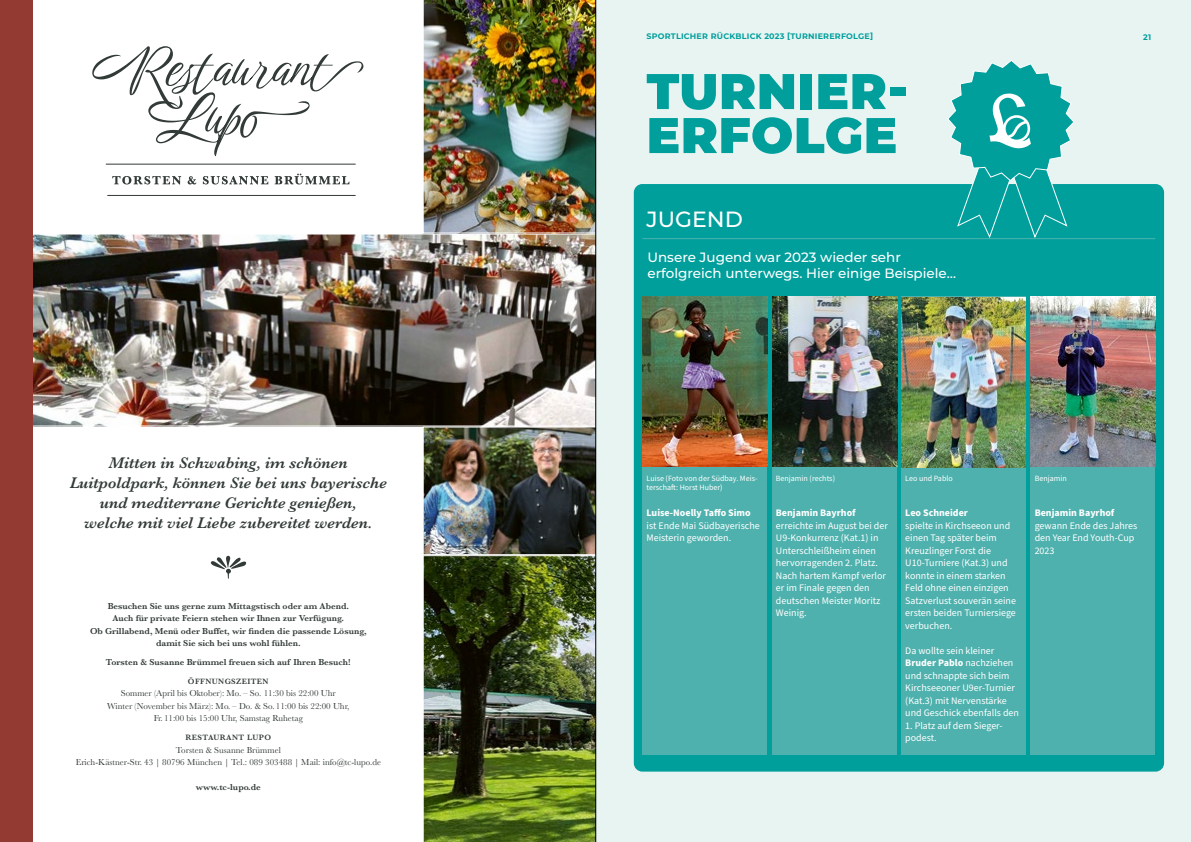
<style>
.page{position:relative;width:1191px;height:842px;background:#fff}
.page>*{position:absolute;margin:0;border:0;box-sizing:border-box;transform-origin:0 0}
.t1{font:900 50px/44px "Montserrat";letter-spacing:.01em;color:#009f9c}
.t2{font:500 22px "Montserrat";color:#fff}
.t3{font:italic 600 16px/20px "Baskerville";color:#323b37;text-align:center}
.t4{font:500 13.5px/16.5px "Montserrat";color:#fff}
.t5{font:10px/12.5px "Source Sans Pro";color:#fff}
.t6{font:700 10px "Source Sans Pro";color:#fff}
.t7{font:600 9px/12.5px "Baskerville";color:#323b37;text-align:center}
.t8{font:9px/12.5px "Baskerville";color:#323b37;text-align:center}
.t9{font:8px/9.6px "Source Sans Pro";color:#fff}
.t10{font:700 8px "Montserrat";letter-spacing:.025em;color:#009f9c}
.t11{font:600 8px "Baskerville";letter-spacing:.05em;color:#323b37}
.s1{font-weight:700}
</style>
<div class="page">
<div style="left:595px;top:0;width:596px;height:842px;background:#e8f4f2"></div>
<div style="left:634px;top:184px;width:530px;height:588px;background:#009f9c;border-radius:9px"></div>
<div style="left:642px;top:297px;width:125px;height:457px;background:#4eb1ad"></div>
<div style="left:772px;top:297px;width:125px;height:457px;background:#4eb1ad"></div>
<div style="left:901px;top:297px;width:125px;height:457px;background:#4eb1ad"></div>
<div style="left:1030px;top:297px;width:125px;height:457px;background:#4eb1ad"></div>
<hr style="left:642px;top:238px;width:513px;height:1px;background:#4eb1ad">
<img style="left:1030px;top:297px;width:125px;height:170px">
<img style="left:642px;top:297px;width:125px;height:170px">
<img style="left:772px;top:297px;width:125px;height:170px">
<img style="left:901px;top:297px;width:125px;height:170px">
<svg style="left:946px;top:60px;width:129px;height:179px"></svg>
<img style="left:33px;top:233px;width:562px;height:194px">
<img style="left:423px;top:555px;width:172px;height:287px">
<img style="left:423px;top:426px;width:172px;height:129px">
<div style="left:0;top:0;width:33px;height:842px;background:#933a32"></div>
<svg style="left:92px;top:46px;width:271px;height:110px"></svg>
<svg style="left:112px;top:174px;width:237px;height:10px"></svg>
<hr style="left:106px;top:164px;width:250px;height:1px;background:#323b37">
<hr style="left:107px;top:195px;width:249px;height:1px;background:#323b37">
<svg style="left:211px;top:556px;width:35px;height:23px"></svg>
<img style="left:423px;top:0;width:172px;height:233px">
<hr style="left:595px;top:0;width:1px;height:842px;background:#000">
<h3 class="t3" style="left:70px;top:453px;width:319px">Mitten in Schwabing, im schönen Luitpoldpark, können Sie bei uns bayerische und mediterrane Gerichte genießen,<br>welche mit viel Liebe zubereitet werden.</h3>
<p class="t7" style="left:90px;top:600px;width:278px">Besuchen Sie uns gerne zum Mittagstisch oder am Abend.<br>Auch für private Feiern stehen wir Ihnen zur Verfügung.<br>Ob Grillabend, Menü oder Buffet, wir finden die passende Lösung, damit Sie sich bei uns wohl fühlen.</p>
<p class="t7" style="left:106px;top:656px;width:246px">Torsten &amp; Susanne Brümmel freuen sich auf Ihren Besuch!</p>
<p class="t11" style="left:188px;top:676px;width:82px">ÖFFNUNGSZEITEN</p>
<p class="t8" style="left:107px;top:687px;width:243px">Sommer (April bis Oktober): Mo. – So. 11:30 bis 22:00 Uhr<br>Winter (November bis März): Mo. – Do. &amp; So. 11:00 bis 22:00 Uhr,<br>Fr.11:00 bis 15:00 Uhr, Samstag Ruhetag</p>
<p class="t11" style="left:185px;top:732px;width:87px">RESTAURANT LUPO</p>
<p class="t8" style="left:76px;top:744px;width:307px">Torsten &amp; Susanne Brümmel<br>Erich-Kästner-Str. 43 | 80796 München | Tel.: 089 303488 | Mail: info@tc-lupo.de</p>
<p class="t7" style="left:196px;top:781px;width:66px">www.tc-lupo.de</p>
<p class="t10" style="left:646px;top:31px;width:228px">SPORTLICHER RÜCKBLICK 2023 [TURNIERERFOLGE]</p>
<p class="t10" style="left:1143px;top:31px;width:10px">21</p>
<h1 class="t1" style="left:646px;top:66px;width:263px">TURNIER-<br>ERFOLGE</h1>
<h2 class="t2" style="left:646px;top:203px;width:98px">JUGEND</h2>
<h3 class="t4" style="left:647px;top:248px;width:310px">Unsere Jugend war 2023 wieder sehr erfolgreich unterwegs. Hier einige Beispiele…</h3>
<p class="t9" style="left:646px;top:473px;width:113px">Luise (Foto von der Südbay. Meis&shy;terschaft: Horst Huber)</p>
<p class="t9" style="left:776px;top:473px;width:61px">Benjamin (rechts)</p>
<p class="t9" style="left:1034px;top:473px;width:34px">Benjamin</p>
<p class="t6" style="left:776px;top:506px;width:81px">Benjamin Bayrhof</p>
<p class="t5" style="left:776px;top:519px;width:113px">erreichte im August bei der<br>U9-Konkurrenz (Kat.1) in<br>Unterschleißheim einen hervorragenden 2. Platz.<br>Nach hartem Kampf verlor er im Finale gegen den deutschen Meister Moritz<br>Weinig.</p>
<p class="t9" style="left:905px;top:473px;width:49px">Leo und Pablo</p>
<p class="t6" style="left:646px;top:506px;width:106px">Luise-Noelly Taffo Simo</p>
<p class="t5" style="left:646px;top:519px;width:115px">ist Ende Mai Südbayerische<br>Meisterin geworden.</p>
<p class="t6" style="left:905px;top:506px;width:64px">Leo Schneider</p>
<p class="t5" style="left:905px;top:519px;width:112px">spielte in Kirchseeon und einen Tag später beim<br>Kreuzlinger Forst die<br>U10-Turniere (Kat.3) und konnte in einem starken<br>Feld ohne einen einzigen<br>Satzverlust souverän seine ersten beiden Turniersiege verbuchen.</p>
<p class="t5" style="left:905px;top:644px;width:115px">Da wollte sein kleiner<br><span class="s1">Bruder Pablo</span> nachziehen und schnappte sich beim<br>Kirchseeoner U9er-Turnier (Kat.3) mit Nervenstärke und Geschick ebenfalls den</p>
<p class="t5" style="left:905px;top:719px;width:99px">1. Platz auf dem Sieger&shy;podest.</p>
<p class="t6" style="left:1034px;top:506px;width:81px">Benjamin Bayrhof</p>
<p class="t5" style="left:1034px;top:519px;width:104px">gewann Ende des Jahres den Year End Youth-Cup<br>2023</p>
</div>
